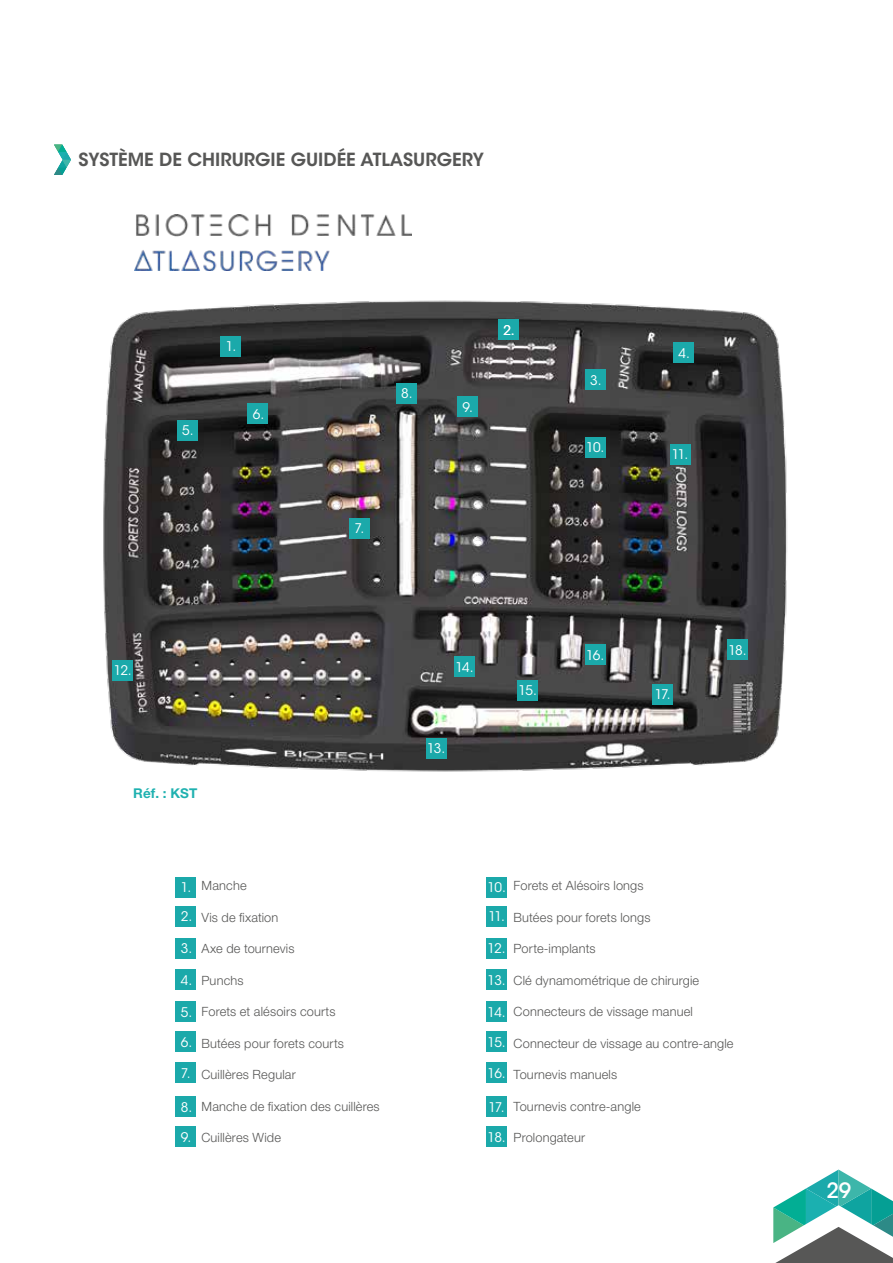
<style>
.page{position:relative;width:893px;height:1263px;background:#fff}
.page>*{position:absolute;margin:0;border:0;box-sizing:border-box;transform-origin:0 0}
.t1{font:500 21px "ITC Avant Garde Std";color:#fff}
.t2{font:600 18px "ITC Avant Garde Std";color:#575756}
.t3{font:700 13.5px "Helvetica Neue";letter-spacing:.015em;color:#1fb1b0}
.t4{font:13.2px "ITC Avant Garde Std";letter-spacing:-.065em;color:#fff}
.t5{font:300 12.75px "Helvetica Neue";letter-spacing:.015em;color:#575756}
.s1{font-family:"ITC Avant Garde Std";font-weight:400;font-size:13.2px;color:#fff}
</style>
<div class="page">
<svg style="left:773px;top:1169px;width:120px;height:94px"></svg>
<img style="left:103px;top:300px;width:684px;height:472px">
<div style="left:220px;top:336px;width:21px;height:21px;background:#1ba9aa"></div>
<div style="left:498px;top:319px;width:20px;height:21px;background:#1ba9aa"></div>
<div style="left:585px;top:369px;width:21px;height:21px;background:#1ba9aa"></div>
<div style="left:673px;top:342px;width:21px;height:21px;background:#1ba9aa"></div>
<div style="left:177px;top:420px;width:20px;height:21px;background:#1ba9aa"></div>
<div style="left:247px;top:404px;width:21px;height:20px;background:#1ba9aa"></div>
<div style="left:349px;top:518px;width:21px;height:21px;background:#1ba9aa"></div>
<div style="left:396px;top:383px;width:21px;height:21px;background:#1ba9aa"></div>
<div style="left:457px;top:396px;width:21px;height:21px;background:#1ba9aa"></div>
<div style="left:585px;top:437px;width:21px;height:21px;background:#1ba9aa"></div>
<div style="left:670px;top:444px;width:20px;height:21px;background:#1ba9aa"></div>
<div style="left:112px;top:660px;width:21px;height:21px;background:#1ba9aa"></div>
<div style="left:426px;top:738px;width:20px;height:20px;background:#1ba9aa"></div>
<div style="left:454px;top:657px;width:21px;height:20px;background:#1ba9aa"></div>
<div style="left:517px;top:680px;width:21px;height:21px;background:#1ba9aa"></div>
<div style="left:585px;top:644px;width:21px;height:21px;background:#1ba9aa"></div>
<div style="left:652px;top:684px;width:21px;height:20px;background:#1ba9aa"></div>
<div style="left:727px;top:639px;width:21px;height:21px;background:#1ba9aa"></div>
<img style="left:134px;top:215px;width:278px;height:55px">
<svg style="left:54px;top:145px;width:17px;height:30px"></svg>
<div style="left:176px;top:877px;width:20px;height:21px;background:#1ba9aa"></div>
<div style="left:176px;top:906px;width:20px;height:21px;background:#1ba9aa"></div>
<div style="left:176px;top:938px;width:20px;height:21px;background:#1ba9aa"></div>
<div style="left:176px;top:969px;width:20px;height:21px;background:#1ba9aa"></div>
<div style="left:176px;top:1001px;width:20px;height:21px;background:#1ba9aa"></div>
<div style="left:176px;top:1031px;width:20px;height:21px;background:#1ba9aa"></div>
<div style="left:176px;top:1062px;width:20px;height:21px;background:#1ba9aa"></div>
<div style="left:176px;top:1096px;width:20px;height:21px;background:#1ba9aa"></div>
<div style="left:176px;top:1126px;width:20px;height:21px;background:#1ba9aa"></div>
<div style="left:486px;top:877px;width:21px;height:21px;background:#1ba9aa"></div>
<div style="left:486px;top:906px;width:21px;height:21px;background:#1ba9aa"></div>
<div style="left:486px;top:938px;width:21px;height:21px;background:#1ba9aa"></div>
<div style="left:486px;top:969px;width:21px;height:21px;background:#1ba9aa"></div>
<div style="left:486px;top:1001px;width:21px;height:21px;background:#1ba9aa"></div>
<div style="left:486px;top:1031px;width:21px;height:21px;background:#1ba9aa"></div>
<div style="left:486px;top:1062px;width:21px;height:21px;background:#1ba9aa"></div>
<div style="left:486px;top:1096px;width:21px;height:21px;background:#1ba9aa"></div>
<div style="left:486px;top:1126px;width:21px;height:21px;background:#1ba9aa"></div>
<h2 class="t2" style="left:79px;top:148px;width:407px">SYSTÈME DE CHIRURGIE GUIDÉE ATLASURGERY</h2>
<p class="t4" style="left:182px;top:423px;width:13px">5.</p>
<p class="t4" style="left:226px;top:339px;width:12px">1.</p>
<p class="t4" style="left:253px;top:406px;width:13px">6.</p>
<p class="t4" style="left:114px;top:663px;width:20px">12.</p>
<p class="t3" style="left:133px;top:784px;width:66px">Réf. : KST</p>
<p class="t4" style="left:401px;top:385px;width:13px">8.</p>
<p class="t4" style="left:355px;top:520px;width:11px">7.</p>
<p class="t4" style="left:463px;top:399px;width:12px">9.</p>
<p class="t4" style="left:503px;top:322px;width:13px">2.</p>
<p class="t4" style="left:455px;top:659px;width:20px">14.</p>
<p class="t4" style="left:427px;top:740px;width:20px">13.</p>
<p class="t4" style="left:519px;top:682px;width:20px">15.</p>
<p class="t4" style="left:590px;top:372px;width:13px">3.</p>
<p class="t4" style="left:586px;top:439px;width:20px">10.</p>
<p class="t4" style="left:586px;top:647px;width:20px">16.</p>
<p class="t4" style="left:679px;top:345px;width:13px">4.</p>
<p class="t4" style="left:672px;top:447px;width:18px">11.</p>
<p class="t4" style="left:655px;top:686px;width:18px">17.</p>
<p class="t4" style="left:728px;top:642px;width:20px">18.</p>
<p class="t5" style="left:181px;top:878px;width:67px"><span class="s1">1.</span> Manche</p>
<p class="t5" style="left:202px;top:909px;width:78px">Vis de fixation</p>
<p class="t5" style="left:202px;top:941px;width:95px">Axe de tournevis</p>
<p class="t5" style="left:202px;top:972px;width:44px">Punchs</p>
<p class="t5" style="left:202px;top:1004px;width:136px">Forets et alésoirs courts</p>
<p class="t5" style="left:202px;top:1035px;width:144px">Butées pour forets courts</p>
<p class="t5" style="left:202px;top:1067px;width:96px">Cuillères Regular</p>
<p class="t5" style="left:202px;top:1098px;width:180px">Manche de fixation des cuillères</p>
<p class="t5" style="left:202px;top:1130px;width:81px">Cuillères Wide</p>
<p class="t4" style="left:181px;top:908px;width:13px">2.</p>
<p class="t4" style="left:181px;top:941px;width:13px">3.</p>
<p class="t4" style="left:181px;top:972px;width:13px">4.</p>
<p class="t4" style="left:181px;top:1004px;width:13px">5.</p>
<p class="t4" style="left:181px;top:1034px;width:13px">6.</p>
<p class="t4" style="left:181px;top:1065px;width:11px">7.</p>
<p class="t4" style="left:181px;top:1099px;width:13px">8.</p>
<p class="t4" style="left:181px;top:1129px;width:12px">9.</p>
<p class="t5" style="left:487px;top:878px;width:158px"><span class="s1">10.</span> Forets et Alésoirs longs</p>
<p class="t5" style="left:514px;top:909px;width:138px">Butées pour forets longs</p>
<p class="t5" style="left:514px;top:941px;width:84px">Porte-implants</p>
<p class="t5" style="left:514px;top:972px;width:187px">Clé dynamométrique de chirurgie</p>
<p class="t5" style="left:514px;top:1004px;width:181px">Connecteurs de vissage manuel</p>
<p class="t5" style="left:514px;top:1035px;width:221px">Connecteur de vissage au contre-angle</p>
<p class="t5" style="left:514px;top:1067px;width:105px">Tournevis manuels</p>
<p class="t5" style="left:514px;top:1098px;width:129px">Tournevis contre-angle</p>
<p class="t5" style="left:514px;top:1130px;width:73px">Prolongateur</p>
<p class="t4" style="left:488px;top:908px;width:18px">11.</p>
<p class="t4" style="left:488px;top:941px;width:20px">12.</p>
<p class="t4" style="left:488px;top:972px;width:20px">13.</p>
<p class="t4" style="left:488px;top:1004px;width:20px">14.</p>
<p class="t4" style="left:488px;top:1034px;width:20px">15.</p>
<p class="t4" style="left:488px;top:1065px;width:20px">16.</p>
<p class="t4" style="left:489px;top:1099px;width:18px">17.</p>
<p class="t4" style="left:488px;top:1129px;width:20px">18.</p>
<h1 class="t1" style="left:827px;top:1177px;width:26px">29</h1>
</div>
